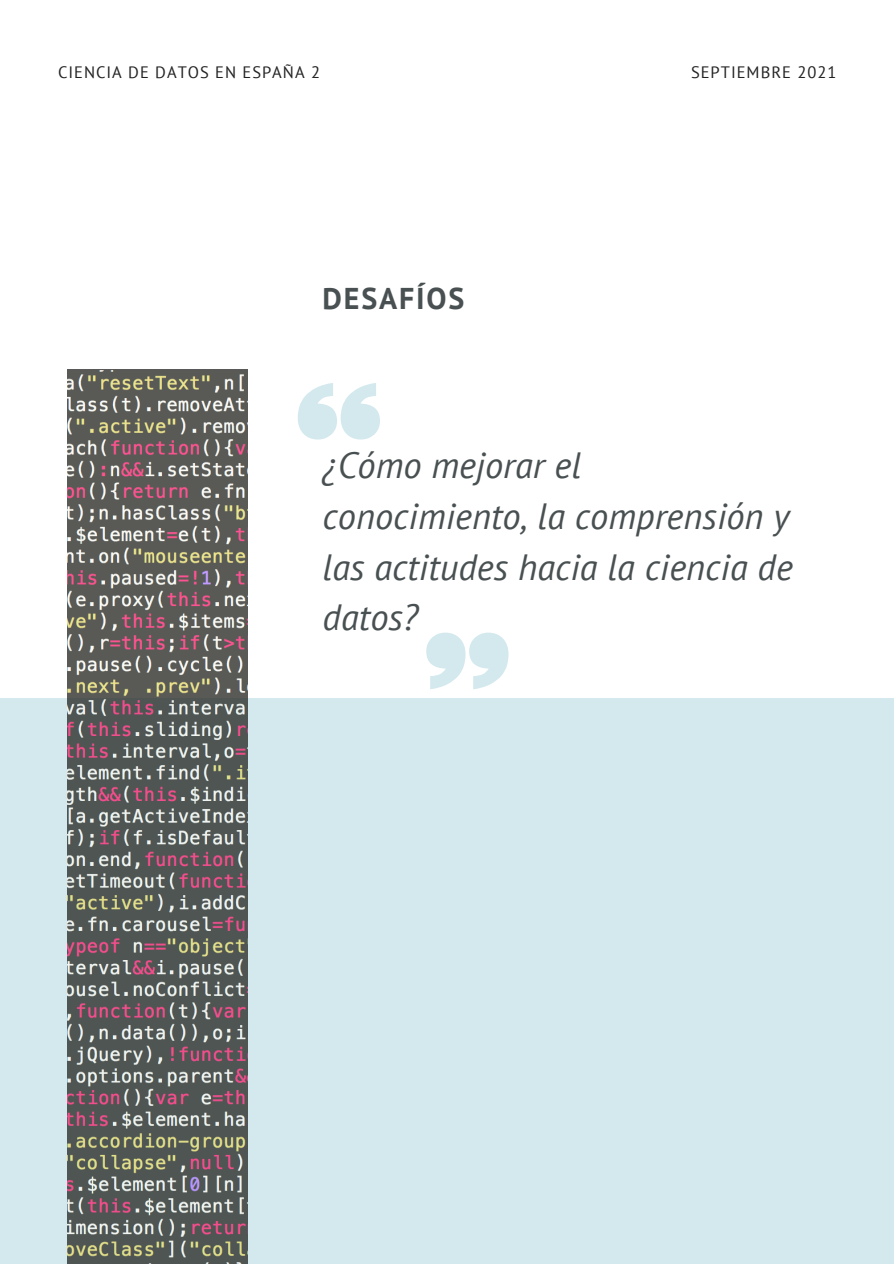
<style>
.page{position:relative;width:894px;height:1264px;background:#fff}
.page>*{position:absolute;margin:0;border:0;box-sizing:border-box;transform-origin:0 0}
.t1{font:italic 36.45px/50.7px "PT Sans";color:#495052}
.t2{font:700 30px "PT Sans";letter-spacing:.06em;color:#495052}
.t3{font:16.5px "PT Sans";letter-spacing:.06em;color:#222}
</style>
<div class="page">
<svg style="left:298px;top:383px;width:82px;height:56px"></svg>
<svg style="left:426px;top:632px;width:82px;height:57px"></svg>
<div style="left:0;top:698px;width:893px;height:565px;background:#d3e9ee"></div>
<img style="left:68px;top:370px;width:180px;height:893px">
<p class="t3" style="left:58px;top:61px;width:263px">CIENCIA DE DATOS EN ESPAÑA 2</p>
<p class="t3" style="left:690px;top:61px;width:147px">SEPTIEMBRE 2021</p>
<p class="t2" style="left:322px;top:278px;width:143px">DESAFÍOS</p>
<p class="t1" style="left:322px;top:439px;width:471px">¿Cómo mejorar el conocimiento, la comprensión y las actitudes hacia la ciencia de datos?</p>
</div>
